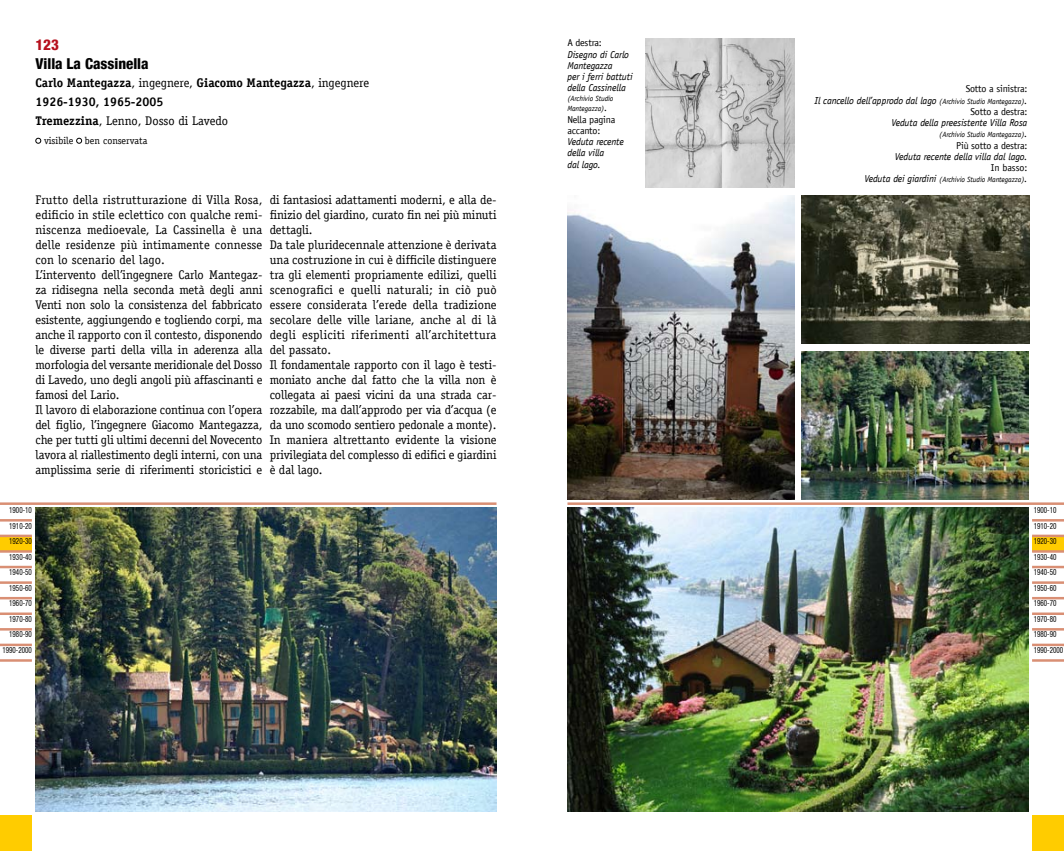
<style>
.page{position:relative;width:1064px;height:851px;background:#fff}
.page>*{position:absolute;margin:0;border:0;box-sizing:border-box;transform-origin:0 0}
.t1{font:800 condensed 15px "Helvetica 87";color:#000}
.t2{font:800 condensed 15px "Helvetica 87";color:#b6101d}
.t3{font:12.5px/15px "Officina Serif LT";letter-spacing:-.01em;color:#000}
.t4{font:700 12.5px/18.8px "Officina Serif LT";color:#000}
.t5{font:italic 10px/11.2px "Officina Sans LT";letter-spacing:-.01em;color:#000}
.t6{font:10px/11.2px "Officina Sans LT";letter-spacing:-.02em;color:#000}
.t7{font:10px "Officina Serif LT";color:#000}
.t8{font:condensed 8.75px/15.5px "Helvetica 57";color:#000;text-align:right;scale:.8 1}
.t9{font:italic 7.5px/10px "Officina Sans LT";letter-spacing:-.01em;color:#000}
.s1{font-weight:400}
.s2{font-size:10px}
.s3{font-style:normal}
.s4{font-size:7.5px}
</style>
<div class="page">
<svg style="left:35px;top:138px;width:6px;height:5px"></svg>
<svg style="left:76px;top:138px;width:6px;height:5px"></svg>
<div style="left:0;top:536px;width:32px;height:16px;background:#fc0"></div>
<hr style="left:0;top:502px;width:496px;height:3px;background:#d98f74">
<hr style="left:0;top:519px;width:32px;height:2px;background:#d98f74">
<hr style="left:0;top:534px;width:32px;height:3px;background:#d98f74">
<hr style="left:0;top:550px;width:32px;height:2px;background:#d98f74">
<hr style="left:0;top:565px;width:32px;height:3px;background:#d98f74">
<hr style="left:0;top:581px;width:32px;height:2px;background:#d98f74">
<hr style="left:0;top:597px;width:32px;height:2px;background:#d98f74">
<hr style="left:0;top:612px;width:32px;height:3px;background:#d98f74">
<hr style="left:0;top:628px;width:32px;height:2px;background:#d98f74">
<hr style="left:0;top:643px;width:32px;height:3px;background:#d98f74">
<hr style="left:0;top:659px;width:32px;height:2px;background:#d98f74">
<div style="left:0;top:815px;width:32px;height:35px;background:#fc0"></div>
<div style="left:1031px;top:536px;width:32px;height:16px;background:#fc0"></div>
<hr style="left:567px;top:502px;width:496px;height:3px;background:#d98f74">
<hr style="left:1031px;top:519px;width:32px;height:2px;background:#d98f74">
<hr style="left:1031px;top:534px;width:32px;height:3px;background:#d98f74">
<hr style="left:1031px;top:550px;width:32px;height:2px;background:#d98f74">
<hr style="left:1031px;top:565px;width:32px;height:3px;background:#d98f74">
<hr style="left:1031px;top:581px;width:32px;height:2px;background:#d98f74">
<hr style="left:1031px;top:597px;width:32px;height:2px;background:#d98f74">
<hr style="left:1031px;top:612px;width:32px;height:3px;background:#d98f74">
<hr style="left:1031px;top:628px;width:32px;height:2px;background:#d98f74">
<hr style="left:1031px;top:643px;width:32px;height:3px;background:#d98f74">
<hr style="left:1031px;top:659px;width:32px;height:2px;background:#d98f74">
<div style="left:1031px;top:815px;width:32px;height:35px;background:#fc0"></div>
<img style="left:567px;top:507px;width:460px;height:304px">
<img style="left:567px;top:196px;width:227px;height:304px">
<img style="left:35px;top:507px;width:461px;height:304px">
<img style="left:801px;top:195px;width:227px;height:149px">
<img style="left:801px;top:351px;width:227px;height:149px">
<img style="left:645px;top:39px;width:149px;height:149px">
<p class="t2" style="left:35px;top:35px;width:25px">123</p>
<p class="t1" style="left:35px;top:54px;width:115px">Villa La Cassinella</p>
<p class="t4" style="left:35px;top:73px;width:335px">Carlo Mantegazza<span class="s1">, ingegnere,</span> Giacomo Mantegazza<span class="s1">, ingegnere<br></span>1926-1930, 1965-2005<br>Tremezzina<span class="s1">, Lenno, Dosso di Lavedo</span></p>
<p class="t7" style="left:44px;top:134px;width:105px">visibile ben conservata</p>
<p class="t3" style="left:35px;top:192px;width:228px">Frutto della ristrutturazione di Villa Rosa, edificio in stile eclettico con qualche remi&shy;niscenza medioevale, La Cassinella è una delle residenze più intimamente connesse con lo scenario del lago.<br>L’intervento dell’ingegnere Carlo Mantegaz&shy;za ridisegna nella seconda metà degli anni Venti non solo la consistenza del fabbricato esistente, aggiungendo e togliendo corpi, ma anche il rapporto con il contesto, disponendo le diverse parti della villa in aderenza alla morfologia del versante meridionale del Dosso di Lavedo, uno degli angoli più affascinanti e famosi del Lario.<br>Il lavoro di elaborazione continua con l’opera del figlio, l’ingegnere Giacomo Mantegazza, che per tutti gli ultimi decenni del Novecento lavora al riallestimento degli interni, con una amplissima serie di riferimenti storicistici e</p>
<p class="t3" style="left:270px;top:192px;width:228px">di fantasiosi adattamenti moderni, e alla de&shy;finizio del giardino, curato fin nei più minuti dettagli.<br>Da tale pluridecennale attenzione è derivata una costruzione in cui è difficile distinguere tra gli elementi propriamente edilizi, quelli scenografici e quelli naturali; in ciò può essere considerata l’erede della tradizione secolare delle ville lariane, anche al di là degli espliciti riferimenti all’architettura del passato.<br>Il fondamentale rapporto con il lago è testi&shy;moniato anche dal fatto che la villa non è collegata ai paesi vicini da una strada car&shy;rozzabile, ma dall’approdo per via d’acqua (e da uno scomodo sentiero pedonale a monte).<br>In maniera altrettanto evidente la visione privilegiata del complesso di edifici e giardini è dal lago.</p>
<p class="t6" style="left:567px;top:37px;width:36px">A destra:</p>
<p class="t5" style="left:567px;top:49px;width:67px">Disegno di Carlo<br>Mantegazza<br>per i ferri battuti della Cassinella</p>
<p class="t9" style="left:567px;top:94px;width:48px">(Archivio Studio<br>Mantegazza)<span class="s2">.</span></p>
<p class="t6" style="left:567px;top:114px;width:49px">Nella pagina accanto:</p>
<p class="t5" style="left:567px;top:136px;width:58px">Veduta recente della villa<br>dal lago.</p>
<p class="t5" style="left:814px;top:83px;width:214px;text-align:right"><span class="s3">Sotto a sinistra:<br></span>Il cancello dell’approdo dal lago <span class="s4">(Archivio Studio Mantegazza)</span>.<br><span class="s3">Sotto a destra:</span></p>
<p class="t5" style="left:891px;top:117px;width:137px">Veduta della preesistente Villa Rosa</p>
<p class="t9" style="left:938px;top:130px;width:90px">(Archivio Studio Mantegazza)<span class="s2">.</span></p>
<p class="t6" style="left:955px;top:140px;width:73px">Più sotto a destra:</p>
<p class="t5" style="left:894px;top:151px;width:134px">Veduta recente della villa dal lago.</p>
<p class="t6" style="left:990px;top:162px;width:38px">In basso:</p>
<p class="t9" style="left:864px;top:175px;width:164px"><span class="s2">Veduta dei giardini</span> (Archivio Studio Mantegazza)<span class="s2">.</span></p>
<p class="t8" style="left:3px;top:502px;width:38px">1900-10<br>1910-20<br>1920-30<br>1930-40<br>1940-50<br>1950-60<br>1960-70<br>1970-80<br>1980-90<br>1990-2000</p>
<p class="t8" style="left:1033px;top:502px;width:38px;text-align:left">1900-10<br>1910-20<br>1920-30<br>1930-40<br>1940-50<br>1950-60<br>1960-70<br>1970-80<br>1980-90<br>1990-2000</p>
</div>
